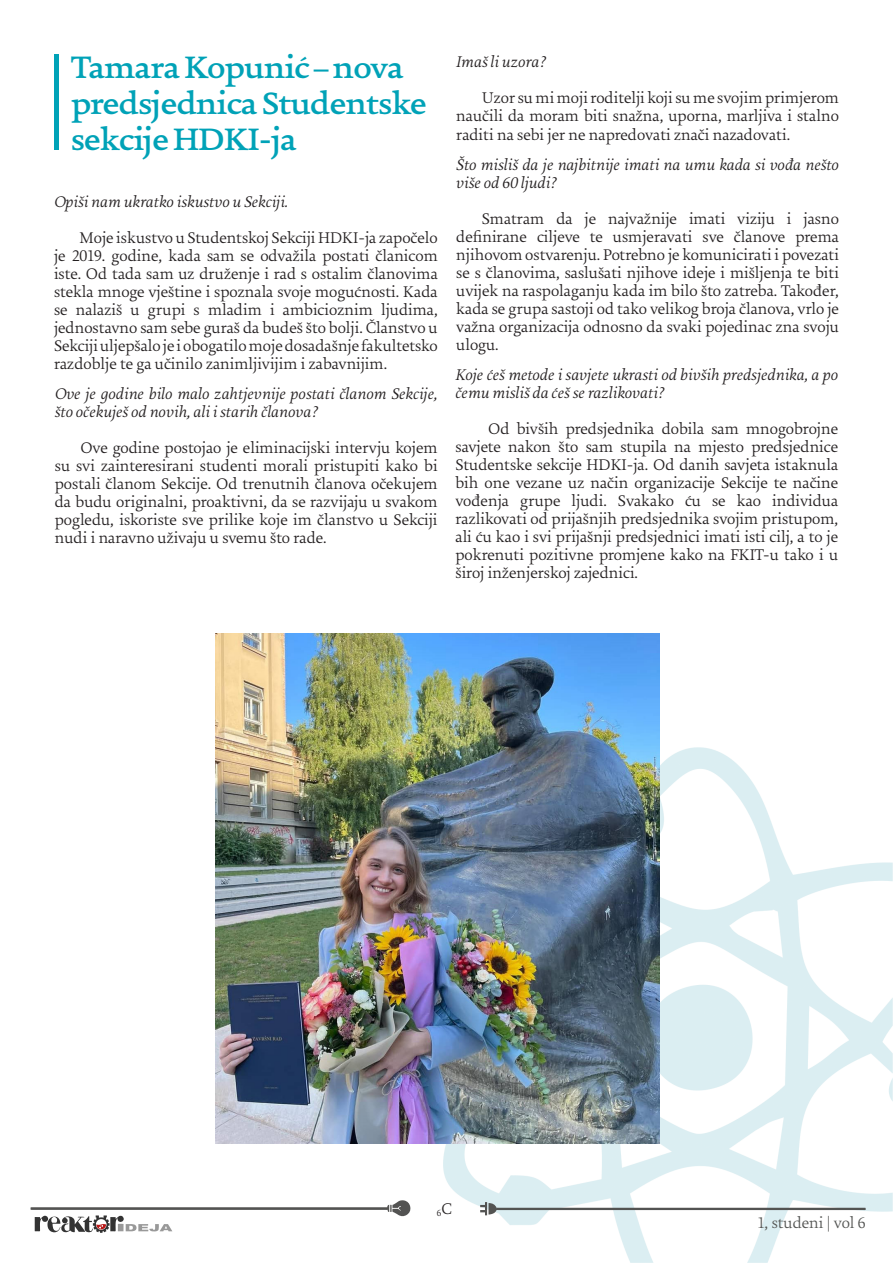
<style>
.page{position:relative;width:893px;height:1263px;background:#fff}
.page>*{position:absolute;margin:0;border:0;box-sizing:border-box;transform-origin:0 0}
.t1{font:700 33px/36px "Uni Zg";letter-spacing:-.02em;color:#00a2b7}
.t2{font:300 16.5px/18px "Uni Zg";color:#231f20;text-align:justify}
.t3{font:italic 300 16.5px/18px "Uni Zg";color:#231f20}
.t4{font:300 16.5px "Uni Zg";color:#535452}
.t5{font:300 9.6px "Uni Zg";color:#231f20}
</style>
<div class="page">
<img style="left:443px;top:747px;width:450px;height:516px">
<svg style="left:480px;top:1202px;width:386px;height:13px"></svg>
<svg style="left:30px;top:1200px;width:381px;height:33px"></svg>
<hr style="left:54px;top:55px;width:4px;height:95px;background:#00a2b7">
<img style="left:216px;top:634px;width:443px;height:509px">
<p class="t1" style="left:71px;top:52px;width:357px">Tamara Kopunić – nova predsjednica Studentske sekcije HDKI-ja</p>
<p class="t3" style="left:54px;top:194px;width:236px">Opiši nam ukratko iskustvo u Sekciji.</p>
<p class="t2" style="left:54px;top:230px;width:385px;text-indent:26px">Moje iskustvo u Studentskoj Sekciji HDKI-ja započelo je 2019. godine, kada sam se odvažila postati članicom iste. Od tada sam uz druženje i rad s ostalim članovima stekla mnoge vještine i spoznala svoje mogućnosti. Kada se nalaziš u grupi s mladim i ambicioznim ljudima, jednostavno sam sebe guraš da budeš što bolji. Članstvo u Sekciji uljepšalo je i obogatilo moje dosadašnje fakultetsko razdoblje te ga učinilo zanimljivijim i zabavnijim.</p>
<p class="t3" style="left:55px;top:386px;width:384px">Ove je godine bilo malo zahtjevnije postati članom Sekcije, što očekuješ od novih, ali i starih članova?</p>
<p class="t2" style="left:55px;top:440px;width:384px;text-indent:26px">Ove godine postojao je eliminacijski intervju kojem su svi zainteresirani studenti morali pristupiti kako bi postali članom Sekcije. Od trenutnih članova očekujem da budu originalni, proaktivni, da se razvijaju u svakom pogledu, iskoriste sve prilike koje im članstvo u Sekciji nudi i naravno uživaju u svemu što rade.</p>
<p class="t3" style="left:456px;top:54px;width:91px">Imaš li uzora?</p>
<p class="t2" style="left:456px;top:90px;width:384px;text-indent:26px">Uzor su mi moji roditelji koji su me svojim primjerom naučili da moram biti snažna, uporna, marljiva i stalno raditi na sebi jer ne napredovati znači nazadovati.</p>
<p class="t3" style="left:456px;top:156px;width:384px">Što misliš da je najbitnije imati na umu kada si vođa nešto više od 60 ljudi?</p>
<p class="t2" style="left:456px;top:210px;width:384px;text-indent:26px">Smatram da je najvažnije imati viziju i jasno definirane ciljeve te usmjeravati sve članove prema njihovom ostvarenju. Potrebno je komunicirati i povezati se s članovima, saslušati njihove ideje i mišljenja te biti uvijek na raspolaganju kada im bilo što zatreba. Također, kada se grupa sastoji od tako velikog broja članova, vrlo je važna organizacija odnosno da svaki pojedinac zna svoju ulogu.</p>
<p class="t3" style="left:455px;top:367px;width:384px">Koje ćeš metode i savjete ukrasti od bivših predsjednika, a po čemu misliš da ćeš se razlikovati?</p>
<p class="t2" style="left:455px;top:420px;width:384px;text-indent:33px">Od bivših predsjednika dobila sam mnogobrojne savjete nakon što sam stupila na mjesto predsjednice Studentske sekcije HDKI-ja. Od danih savjeta istaknula bih one vezane uz način organizacije Sekcije te načine vođenja grupe ljudi. Svakako ću se kao individua razlikovati od prijašnjih predsjednika svojim pristupom, ali ću kao i svi prijašnji predsjednici imati isti cilj, a to je pokrenuti pozitivne promjene kako na FKIT-u tako i u široj inženjerskoj zajednici.</p>
<p class="t5" style="left:437px;top:1208px;width:16px">6<sup>C</sup></p>
<p class="t4" style="left:757px;top:1214px;width:110px">1, studeni | vol 6</p>
</div>
